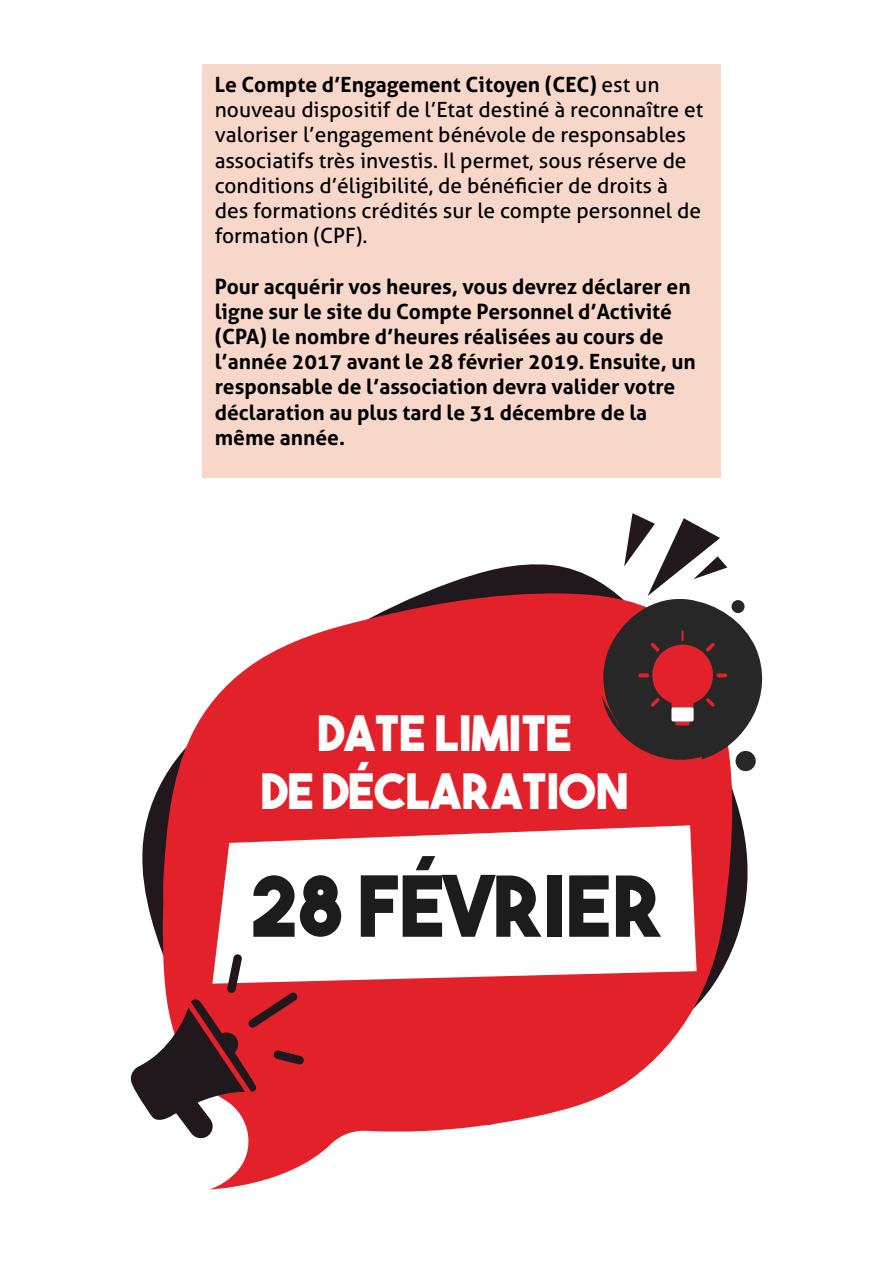
<style>
.page{position:relative;width:893px;height:1263px;background:#fff}
.page>*{position:absolute;margin:0;border:0;box-sizing:border-box;transform-origin:0 0}
.t1{font:83.7px "The Bold Font";color:#1c1c1c}
.t2{font:48.6px/58.3px "The Bold Font";color:#fff;text-align:center}
.t3{font:21px/25.2px "Aller";color:#000}
.t4{font:700 21px/25.2px "Aller";color:#000}
.s1{font-weight:700}
</style>
<div class="page">
<svg style="left:142px;top:564px;width:606px;height:390px"></svg>
<svg style="left:163px;top:592px;width:576px;height:597px;fill:#e2212a"></svg>
<svg style="left:212px;top:825px;width:485px;height:159px"></svg>
<svg style="left:130px;top:954px;width:174px;height:185px"></svg>
<svg style="left:597px;top:513px;width:166px;height:258px"></svg>
<div style="left:672px;top:707px;width:22px;height:14px;background:#fff;border-radius:2px"></div>
<div style="left:202px;top:64px;width:519px;height:413px;background:#f6d7ca"></div>
<p class="t3" style="left:215px;top:72px;width:490px"><span class="s1">Le Compte d’Engagement Citoyen (CEC)</span> est un nouveau dispositif de l’Etat destiné à reconnaître et valoriser l’engagement bénévole de responsables associatifs très investis. Il permet, sous réserve de conditions d’éligibilité, de bénéficier de droits à des formations crédités sur le compte personnel de formation (CPF).</p>
<p class="t4" style="left:215px;top:273px;width:483px">Pour acquérir vos heures, vous devrez déclarer en ligne sur le site du Compte Personnel d’Activité (CPA) le nombre d’heures réalisées au cours de l’année 2017 avant le 28 février 2019. Ensuite, un responsable de l’association devra valider votre déclaration au plus tard le 31 décembre de la même année.</p>
<h2 class="t2" style="left:261px;top:703px;width:369px">DATE LIMITE<br>DE DÉCLARATION</h2>
<h1 class="t1" style="left:249px;top:853px;width:415px">28 FÉVRIER</h1>
</div>
